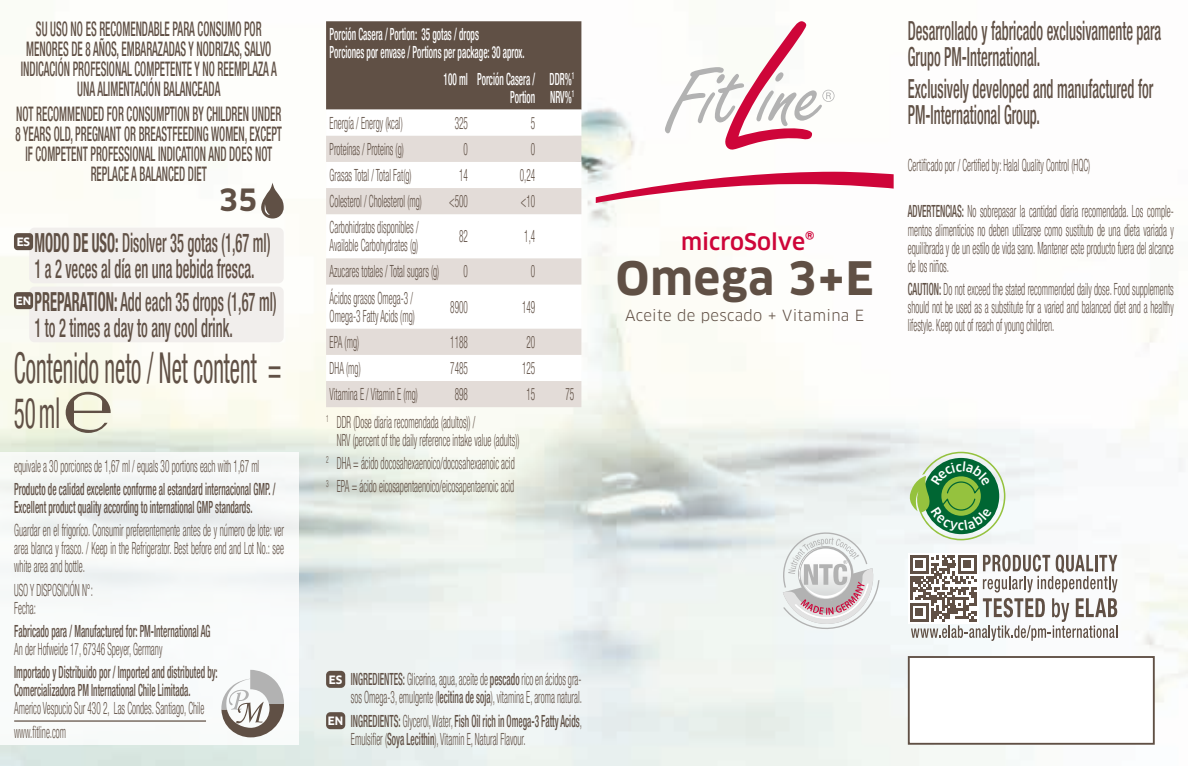
<style>
.page{position:relative;width:1188px;height:766px;background:#fff}
.page>*{position:absolute;margin:0;border:0;box-sizing:border-box;transform-origin:0 0}
.t1{font:700 45px "Clan Pro";letter-spacing:.02em;color:#605045}
.t2{font:condensed 42.5px/45px "Helvetica Neue LT Pro";color:#605045;scale:.54 1}
.t3{font:700 30px "Clan Pro";color:#605045}
.t4{font:500 condensed 26.25px/26.2px "Helvetica Neue LT Pro";color:#605045;scale:.55 1}
.t5{font:500 22.5px "Clan Pro";color:#ce0539}
.t6{font:500 condensed 20px/20px "Helvetica Neue LT Pro";color:#605045;text-align:center;scale:.55 1}
.t7{font:300 condensed 16.75px/18px "Helvetica Neue LT Pro";color:#605045;scale:.55 1}
.t8{font:500 condensed 16.75px/18px "Helvetica Neue LT Pro";color:#605045;scale:.55 1}
.t9{font:500 condensed 16.75px/18px "Helvetica Neue LT Pro";color:#fff;scale:.55 1}
.t10{font:15px "Clan Pro";letter-spacing:.02em;color:#605045}
.t11{font:700 11.25px "Clan Pro";color:#fff}
.s1{font-weight:700}
.s2{font-weight:500}
.s3{font-family:"Clan Pro";font-weight:700;font-stretch:normal;font-size:11.25px;color:#fff}
.s4{font-weight:300}
</style>
<div class="page">
<img style="left:0;top:21px;width:1187px;height:744px">
<svg style="left:664px;top:21px;width:170px;height:129px"></svg>
<svg style="left:595px;top:172px;width:298px;height:31px"></svg>
<div style="left:907px;top:656px;width:247px;height:88px;background:#fff;border:2px solid #605045"></div>
<svg style="left:782px;top:532px;width:97px;height:97px"></svg>
<div style="left:907px;top:552px;width:71px;height:71px;background:#fff"></div>
<svg style="left:909px;top:554px;width:208px;height:86px"></svg>
<svg style="left:261px;top:182px;width:22px;height:36px"></svg>
<div style="left:29px;top:227px;width:254px;height:56px;background:#f1eeec;border-radius:5px"></div>
<div style="left:14px;top:233px;width:19px;height:17px;background:#605045;border-radius:4px"></div>
<div style="left:29px;top:286px;width:254px;height:56px;background:#f1eeec;border-radius:5px"></div>
<div style="left:14px;top:292px;width:19px;height:17px;background:#605045;border-radius:4px"></div>
<svg style="left:66px;top:391px;width:45px;height:42px;background:#cbc7b6"></svg>
<div style="left:326px;top:670px;width:19px;height:17px;background:#605045;border-radius:4px"></div>
<div style="left:326px;top:712px;width:19px;height:17px;background:#605045;border-radius:4px"></div>
<div style="left:0;top:452px;width:298px;height:292px;background:#f8faf9"></div>
<hr style="left:14px;top:720px;width:192px;height:1px;background:#605045">
<svg style="left:221px;top:670px;width:63px;height:67px"></svg>
<div style="left:326px;top:21px;width:255px;height:89px;background:#605045"></div>
<svg style="left:326px;top:110px;width:255px;height:26px"></svg>
<svg style="left:326px;top:136px;width:255px;height:271px"></svg>
<svg style="left:907px;top:451px;width:98px;height:89px"></svg>
<p class="t6" style="left:21px;top:18px;width:467px">SU USO NO ES RECOMENDABLE PARA CONSUMO POR MENORES DE 8 AÑOS, EMBARAZADAS Y NODRIZAS, SALVO INDICACIÓN PROFESIONAL COMPETENTE Y NO REEMPLAZA A UNA ALIMENTACIÓN BALANCEADA</p>
<p class="t6" style="left:16px;top:103px;width:485px">NOT RECOMMENDED FOR CONSUMPTION BY CHILDREN UNDER 8 YEARS OLD, PREGNANT OR BREASTFEEDING WOMEN, EXCEPT IF COMPETENT PROFESSIONAL INDICATION AND DOES NOT REPLACE A BALANCED DIET</p>
<h3 class="t3" style="left:219px;top:182px;width:40px">35</h3>
<h3 class="t4" style="left:35px;top:229px;width:430px"><span class="s1">MODO DE USO:</span> Disolver 35 gotas (1,67 ml)<br>1 a 2 veces al día en una bebida fresca.</h3>
<p class="t11" style="left:17px;top:235px;width:15px">ES</p>
<h3 class="t4" style="left:35px;top:288px;width:441px"><span class="s1">PREPARATION:</span> Add each 35 drops (1,67 ml)<br>1 to 2 times a day to any cool drink.</h3>
<p class="t11" style="left:16px;top:294px;width:17px">EN</p>
<h2 class="t2" style="left:14px;top:345px;width:497px">Contenido neto / Net content =<br>50ml</h2>
<p class="t7" style="left:14px;top:456px;width:447px">equivale a 30 porciones de 1,67 ml / equals 30 portions each with 1,67 ml</p>
<p class="t8" style="left:14px;top:479px;width:476px">Producto de calidad excelente conforme al estandard internacional GMP. /<br>Excellent product quality according to international GMP standards.</p>
<p class="t7" style="left:14px;top:521px;width:492px;text-align:justify">Guardar en el frigoríco. Consumir preferentemente antes de y número de lote: ver area blanca y frasco. / Keep in the Refrigerator. Best before end and Lot No.: see white area and bottle.</p>
<p class="t7" style="left:14px;top:580px;width:144px">USO Y DISPOSICIÓN N°:<br>Fecha:</p>
<p class="t8" style="left:14px;top:621px;width:358px">Fabricado para / Manufactured for: PM-International AG</p>
<p class="t7" style="left:14px;top:639px;width:271px">An der Hofweide 17, 67346 Speyer, Germany</p>
<p class="t8" style="left:14px;top:663px;width:371px">Importado y Distribuido por / Imported and distributed by:<br>Comercializadora PM International Chile Limitada.</p>
<p class="t7" style="left:14px;top:696px;width:347px;line-height:23.2px">Americo Vespucio Sur 430 2, Las Condes. Santiago, Chile www.fitline.com</p>
<p class="t9" style="left:329px;top:25px;width:356px">Porción Casera / Portion: 35 gotas / drops<br>Porciones por envase / Portions per package: 30 aprox.</p>
<p class="t9" style="left:443px;top:69px;width:168px;text-align:right">100 ml Porción Casera /<br>Portion</p>
<p class="t9" style="left:549px;top:69px;width:47px">DDR%<sup>1<br></sup>NRV%<sup>1</sup></p>
<p class="t7" style="left:329px;top:114px;width:134px">Energía / Energy (kcal)</p>
<p class="t7" style="left:454px;top:114px;width:26px">325</p>
<p class="t7" style="left:530px;top:114px;width:10px">5</p>
<p class="t7" style="left:329px;top:140px;width:136px">Proteínas / Proteins (g)</p>
<p class="t7" style="left:463px;top:140px;width:10px">0</p>
<p class="t7" style="left:530px;top:140px;width:10px">0</p>
<p class="t7" style="left:329px;top:166px;width:150px">Grasas Total / Total Fat(g)</p>
<p class="t7" style="left:459px;top:166px;width:18px">14</p>
<p class="t7" style="left:519px;top:166px;width:30px">0,24</p>
<p class="t7" style="left:329px;top:192px;width:169px">Colesterol / Cholesterol (mg)</p>
<p class="t7" style="left:449px;top:192px;width:36px">&lt;500</p>
<p class="t7" style="left:521px;top:192px;width:28px">&lt;10</p>
<p class="t7" style="left:329px;top:218px;width:163px">Carbohidratos disponibles /<br>Available Carbohydrates (g)</p>
<p class="t7" style="left:459px;top:227px;width:18px">82</p>
<p class="t7" style="left:524px;top:227px;width:22px">1,4</p>
<p class="t7" style="left:329px;top:262px;width:201px">Azucares totales / Total sugars (g)</p>
<p class="t7" style="left:463px;top:262px;width:10px">0</p>
<p class="t7" style="left:530px;top:262px;width:10px">0</p>
<p class="t7" style="left:329px;top:288px;width:156px">Ácidos grasos Omega-3 /<br>Omega-3 Fatty Acids (mg)</p>
<p class="t7" style="left:450px;top:297px;width:34px">8900</p>
<p class="t7" style="left:522px;top:297px;width:26px">149</p>
<p class="t7" style="left:329px;top:332px;width:55px">EPA (mg)</p>
<p class="t7" style="left:450px;top:332px;width:34px">1188</p>
<p class="t7" style="left:526px;top:332px;width:18px">20</p>
<p class="t7" style="left:329px;top:359px;width:58px">DHA (mg)</p>
<p class="t7" style="left:450px;top:359px;width:34px">7485</p>
<p class="t7" style="left:522px;top:359px;width:26px">125</p>
<p class="t7" style="left:329px;top:385px;width:162px">Vitamina E / Vitamin E (mg)</p>
<p class="t7" style="left:454px;top:385px;width:26px">898</p>
<p class="t7" style="left:526px;top:385px;width:18px">15</p>
<p class="t7" style="left:565px;top:385px;width:18px">75</p>
<p class="t7" style="left:336px;top:412px;width:334px;text-indent:-11px"><sup>1</sup> DDR (Dose diaria recomendada (adultos)) /<br>NRV (percent of the daily reference intake value (adults))</p>
<p class="t7" style="left:326px;top:451px;width:344px;line-height:23.2px"><sup>2</sup> DHA = ácido docosahexaenoico/docosahexaenoic acid<br><sup>3</sup> EPA = ácido eicosapentaenoico/eicosapentaenoic acid</p>
<h3 class="t5" style="left:681px;top:228px;width:135px">microSolve®</h3>
<h1 class="t1" style="left:615px;top:252px;width:259px">Omega 3+E</h1>
<p class="t10" style="left:625px;top:306px;width:240px">Aceite de pescado + Vitamina E</p>
<h3 class="t4" style="left:907px;top:17px;width:462px">Desarrollado y fabricado exclusivamente para<br>Grupo PM-International.</h3>
<h3 class="t4" style="left:907px;top:75px;width:447px">Exclusively developed and manufactured for<br>PM-International Group.</h3>
<p class="t7" style="left:907px;top:156px;width:333px">Certificado por / Certified by: Halal Quality Control (HQC)</p>
<p class="t7" style="left:907px;top:202px;width:485px;text-align:justify"><span class="s2">ADVERTENCIAS:</span> No sobrepasar la cantidad diaria recomendada. Los comple&shy;mentos alimenticios no deben utilizarse como sustituto de una dieta variada y equilibrada y de un estilo de vida sano. Mantener este producto fuera del alcance de los niños.</p>
<p class="t7" style="left:907px;top:280px;width:485px;text-align:justify"><span class="s2">CAUTION:</span> Do not exceed the stated recommended daily dose. Food supplements should not be used as a substitute for a varied and balanced diet and a healthy lifestyle. Keep out of reach of young children.</p>
<p class="t7" style="left:329px;top:670px;width:461px;text-align:right"><span class="s3">ES</span> <span class="s2">INGREDIENTES:</span> Glicerina, agua, aceite de <span class="s2">pescado</span> rico en ácidos gra&shy;sos Omega-3, emulgente (<span class="s2">lecitina de soja</span>), vitamina E, aroma natural.</p>
<p class="t8" style="left:351px;top:711px;width:421px;text-indent:-23px"><span class="s3">EN</span> INGREDIENTS: <span class="s4">Glycerol, Water,</span> Fish Oil rich in Omega-3 Fatty Acids<span class="s4">,<br>Emulsifier (</span>Soya Lecithin<span class="s4">), Vitamin E, Natural Flavour.</span></p>
</div>
